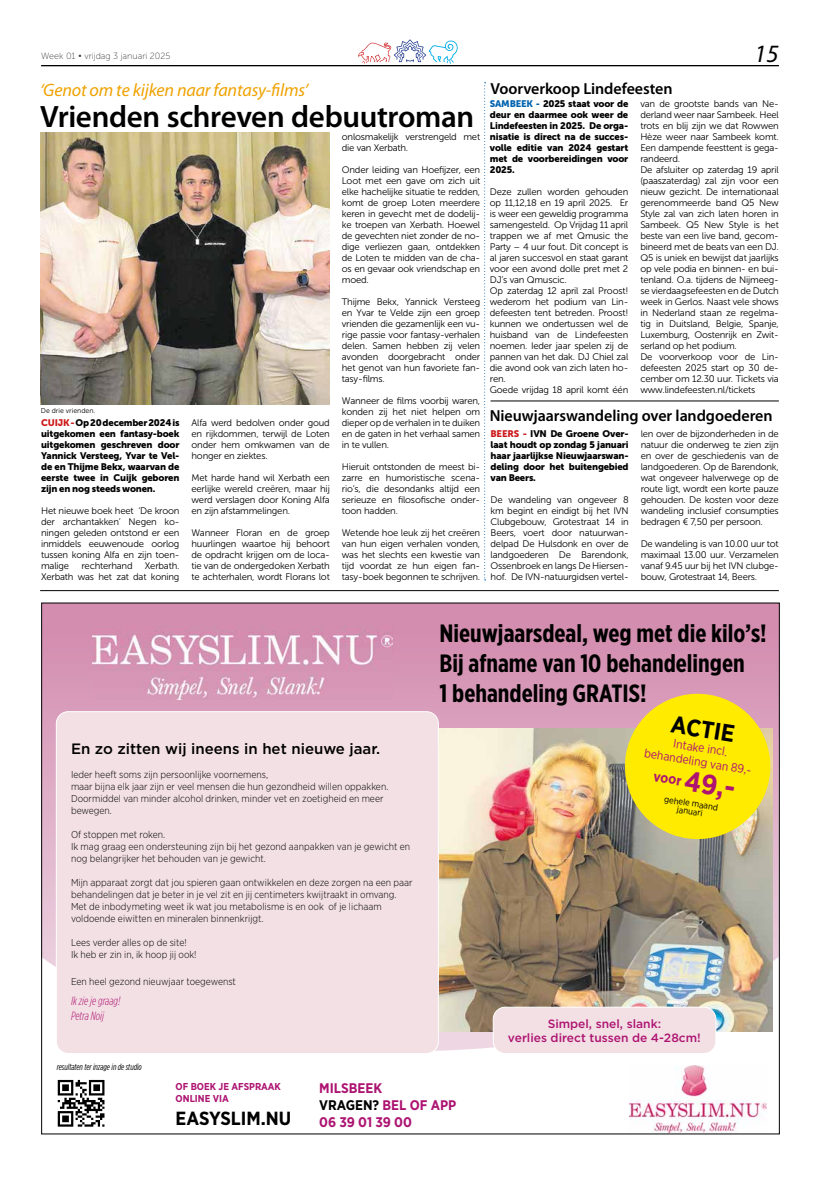
<style>
.page{position:relative;width:820px;height:1177px;background:#fff}
.page>*{position:absolute;margin:0;border:0;box-sizing:border-box;transform-origin:0 0}
.t1{font:600 31px "Myriad Pro";letter-spacing:-.01em;color:#000}
.t2{font:700 25px/30px "Gotham X Narrow";color:#000}
.t3{font:italic 25px "Myriad Pro";color:#000}
.t4{font:700 24px "Gotham Narrow";color:#000}
.t5{font:700 19px "Gotham Narrow";color:#000}
.t6{font:italic 18px "Myriad Pro";letter-spacing:-.01em;color:#f0a200}
.t7{font:600 16px "Myriad Pro";letter-spacing:-.005em;color:#000}
.t8{font:500 15px "Gotham";color:#000}
.t9{font:700 13.9px/16.7px "Gotham Narrow";color:#ad1472}
.t10{font:500 12px/14.4px "Gotham";color:#ad1472;text-align:center}
.t11{font:12px/14.4px "Gotham Narrow";color:#ad1472;text-align:center}
.t12{font:italic 300 12px/14.4px "Gotham Cond";color:#ad1472}
.t13{font:300 10px/12px "Gotham Narrow";color:#000}
.t14{font:700 10px/12px "Gotham Narrow";color:#ad1472}
.t15{font:9.5px/11px "Museo Sans 300";letter-spacing:-.02em;color:#000;text-align:justify}
.t16{font:9.5px/11px "Museo Sans 900";letter-spacing:-.02em;color:#000;text-align:justify}
.t17{font:italic 9px "Gotham Cond";color:#000}
.t18{font:9px "Museo Sans 100";color:#3c3c3b}
.t19{font:9px/8px "Gotham Narrow";color:#000;text-align:center}
.t20{font:7px "Museo Sans 300";color:#000}
.s1{color:#0063af}
.s2{color:#cd1719}
.s3{font-size:28px}
.s4{color:#000}
</style>
<div class="page">
<svg style="left:358px;top:39px;width:99px;height:25px"></svg>
<hr style="left:41px;top:65px;width:737px;height:1px;background:#000">
<svg style="left:484px;top:82px;width:1px;height:498px"></svg>
<hr style="left:40px;top:590px;width:738px;height:1px;background:#000">
<img style="left:40px;top:133px;width:290px;height:271px">
<hr style="left:490px;top:400px;width:288px;height:1px;background:#000">
<svg style="left:58px;top:1079px;width:46px;height:47px"></svg>
<svg style="left:43px;top:604px;width:734px;height:447px;background:#d89bb9"></svg>
<img style="left:438px;top:728px;width:334px;height:303px">
<div style="left:56px;top:711px;width:382px;height:342px;background:#f3e0e4;border-radius:12px"></div>
<div style="left:56px;top:711px;width:382px;height:342px;border:1px solid #fff;border-radius:12px"></div>
<div style="left:493px;top:1007px;width:222px;height:46px;background:#f3e0e4;border-radius:12px"></div>
<div style="left:492px;top:1006px;width:224px;height:47px;border:1px solid #fff;border-radius:12px"></div>
<svg style="left:619px;top:688px;width:156px;height:156px;background:#ead334"></svg>
<img style="left:92px;top:625px;width:300px;height:74px">
<img style="left:629px;top:1065px;width:137px;height:66px">
<p class="t18" style="left:41px;top:51px;width:131px">Week 01 • vrijdag 3 januari 2025</p>
<h2 class="t3" style="left:754px;top:38px;width:26px">15</h2>
<h3 class="t6" style="left:40px;top:79px;width:269px">‘Genot om te kijken naar fantasy-films’</h3>
<h1 class="t1" style="left:40px;top:97px;width:435px">Vrienden schreven debuutroman</h1>
<h3 class="t7" style="left:490px;top:79px;width:183px">Voorverkoop Lindefeesten</h3>
<p class="t16" style="left:489px;top:98px;width:140px"><span class="s1">SAMBEEK -</span> 2025 staat voor de deur en daarmee ook weer de Lindefeesten in 2025. De orga&shy;nisatie is direct na de succes&shy;volle editie van 2024 gestart met de voorbereidingen voor 2025.</p>
<p class="t15" style="left:489px;top:186px;width:140px;text-align:left">Deze zullen worden gehouden op 11,12,18 en 19 april 2025. Er is weer een geweldig programma samengesteld. Op Vrijdag 11 april trappen we af met Qmusic the<br>Party – 4 uur fout. Dit concept is al jaren succesvol en staat garant voor een avond dolle pret met 2<br>DJ’s van Qmuscic.<br>Op zaterdag 12 april zal Proost! wederom het podium van Lin&shy;defeesten tent betreden. Proost! kunnen we ondertussen wel de huisband van de Lindefeesten noemen. Ieder jaar spelen zij de pannen van het dak. DJ Chiel zal die avond ook van zich laten ho&shy;ren.<br>Goede vrijdag 18 april komt één</p>
<p class="t15" style="left:640px;top:98px;width:140px;text-align:left">van de grootste bands van Ne&shy;derland weer naar Sambeek. Heel trots en blij zijn we dat Rowwen<br>Hèze weer naar Sambeek komt.<br>Een dampende feesttent is gega&shy;randeerd.<br>De afsluiter op zaterdag 19 april (paaszaterdag) zal zijn voor een nieuw gezicht. De internationaal gerenommeerde band Q5 New<br>Style zal van zich laten horen in<br>Sambeek. Q5 New Style is het beste van een live band, gecom&shy;bineerd met de beats van een DJ.<br>Q5 is uniek en bewijst dat jaarlijks op vele podia en binnen- en bui&shy;tenland. O.a. tijdens de Nijmeeg&shy;se vierdaagsefeesten en de Dutch week in Gerlos. Naast vele shows in Nederland staan ze regelma&shy;tig in Duitsland, Belgie, Spanje,<br>Luxemburg, Oostenrijk en Zwit&shy;serland op het podium.<br>De voorverkoop voor de Lin&shy;defeesten 2025 start op 30 de&shy;cember om 12.30 uur. Tickets via www.lindefeesten.nl/tickets</p>
<p class="t15" style="left:342px;top:131px;width:140px">onlosmakelijk verstrengeld met die van Xerbath.</p>
<p class="t15" style="left:342px;top:164px;width:140px">Onder leiding van Hoefijzer, een Loot met een gave om zich uit elke hachelijke situatie te redden, komt de groep Loten meerdere keren in gevecht met de dodelij&shy;ke troepen van Xerbath. Hoewel de gevechten niet zonder de no&shy;dige verliezen gaan, ontdekken de Loten te midden van de cha&shy;os en gevaar ook vriendschap en moed.</p>
<p class="t15" style="left:342px;top:296px;width:140px">Thijme Bekx, Yannick Versteeg en Yvar te Velde zijn een groep vrienden die gezamenlijk een vu&shy;rige passie voor fantasy-verhalen delen. Samen hebben zij velen avonden doorgebracht onder het genot van hun favoriete fan&shy;tasy-films.</p>
<p class="t15" style="left:342px;top:395px;width:140px">Wanneer de films voorbij waren, konden zij het niet helpen om dieper op de verhalen in te duiken en de gaten in het verhaal samen in te vullen.</p>
<p class="t15" style="left:342px;top:461px;width:140px">Hieruit ontstonden de meest bi&shy;zarre en humoristische scena&shy;rio’s, die desondanks altijd een serieuze en filosofische onder&shy;toon hadden.</p>
<p class="t15" style="left:342px;top:527px;width:140px">Wetende hoe leuk zij het creëren van hun eigen verhalen vonden, was het slechts een kwestie van tijd voordat ze hun eigen fan&shy;tasy-boek begonnen te schrijven.</p>
<p class="t20" style="left:41px;top:407px;width:56px">De drie vrienden.</p>
<h3 class="t7" style="left:489px;top:405px;width:284px">Nieuwjaarswandeling over landgoederen</h3>
<p class="t16" style="left:490px;top:428px;width:140px"><span class="s2">BEERS -</span> IVN De Groene Over&shy;laat houdt op zondag 5 januari haar jaarlijkse Nieuwjaarswan&shy;deling door het buitengebied van Beers.</p>
<p class="t15" style="left:490px;top:494px;width:140px">De wandeling van ongeveer 8 km begint en eindigt bij het IVN Clubgebouw, Grotestraat 14 in Beers, voert door natuurwan&shy;delpad De Hulsdonk en over de landgoederen De Barendonk, Ossenbroek en langs De Hiersen&shy;hof. De IVN-natuurgidsen vertel-</p>
<p class="t16" style="left:41px;top:417px;width:140px"><span class="s2">CUIJK -</span> Op 20 december 2024 is uitgekomen een fantasy-boek uitgekomen geschreven door Yannick Versteeg, Yvar te Vel&shy;de en Thijme Bekx, waarvan de eerste twee in Cuijk geboren zijn en nog steeds wonen.</p>
<p class="t15" style="left:41px;top:505px;width:140px">Het nieuwe boek heet ‘De kroon der archantakken’ Negen ko&shy;ningen geleden ontstond er een inmiddels eeuwenoude oorlog tussen koning Alfa en zijn toen&shy;malige</p>
<p class="t15" style="left:191px;top:417px;width:140px">Alfa werd bedolven onder goud en rijkdommen, terwijl de Loten onder hem omkwamen van de honger en ziektes.</p>
<p class="t15" style="left:191px;top:472px;width:140px">Met harde hand wil Xerbath een eerlijke wereld creëren, maar hij werd verslagen door Koning Alfa en zijn afstammelingen.</p>
<p class="t15" style="left:191px;top:527px;width:140px">Wanneer Floran en de groep huurlingen waartoe hij behoort de opdracht krijgen om de loca&shy;tie van de ondergedoken Xerbath te achterhalen, wordt Florans lot</p>
<p class="t15" style="left:640px;top:428px;width:140px">len over de bijzonderheden in de natuur die onderweg te zien zijn en over de geschiedenis van de landgoederen. Op de Barendonk, wat ongeveer halverwege op de route ligt, wordt een korte pauze gehouden. De kosten voor deze wandeling inclusief consumpties bedragen € 7,50 per persoon.</p>
<p class="t15" style="left:640px;top:538px;width:139px">De wandeling is van 10.00 uur tot maximaal 13.00 uur. Verzamelen vanaf 9.45 uur bij het IVN clubge&shy;bouw, Grotestraat 14, Beers.</p>
<p class="t15" style="left:41px;top:560px;width:140px;text-align:right">Xerbath.<br>Xerbath was het zat dat koning</p>
<p class="t15" style="left:81px;top:560px;width:53px">rechterhand</p>
<h3 class="t8" style="left:71px;top:739px;width:310px">En zo zitten wij ineens in het nieuwe jaar.</h3>
<p class="t13" style="left:71px;top:768px;width:319px">Ieder heeft soms zijn persoonlijke voornemens,<br>maar bijna elk jaar zijn er veel mensen die hun gezondheid willen oppakken.<br>Doormiddel van minder alcohol drinken, minder vet en zoetigheid en meer bewegen.</p>
<p class="t13" style="left:71px;top:828px;width:340px">Of stoppen met roken.<br>Ik mag graag een ondersteuning zijn bij het gezond aanpakken van je gewicht en nog belangrijker het behouden van je gewicht.</p>
<p class="t13" style="left:71px;top:876px;width:343px">Mijn apparaat zorgt dat jou spieren gaan ontwikkelen en deze zorgen na een paar behandelingen dat je beter in je vel zit en jij centimeters kwijtraakt in omvang.<br>Met de inbodymeting weet ik wat jou metabolisme is en ook of je lichaam voldoende eiwitten en mineralen binnenkrijgt.</p>
<p class="t13" style="left:71px;top:936px;width:127px">Lees verder alles op de site!<br>Ik heb er zin in, ik hoop jij ook!</p>
<p class="t13" style="left:71px;top:974px;width:166px">Een heel gezond nieuwjaar toegewenst</p>
<p class="t12" style="left:71px;top:993px;width:51px">Ik zie je graag!<br>Petra Noij</p>
<p class="t17" style="left:57px;top:1061px;width:87px">resultaten ter inzage in de studio</p>
<h2 class="t2" style="left:439px;top:617px;width:328px">Nieuwjaarsdeal, weg met die kilo’s!<br>Bij afname van 10 behandelingen<br>1 behandeling GRATIS!</h2>
<h3 class="t4" style="left:673px;top:708px;width:66px;rotate:9deg">ACTIE</h3>
<p class="t11" style="left:647px;top:731px;width:109px;rotate:9deg">Intake incl. behandeling van 89,-</p>
<h3 class="t9" style="left:654px;top:768px;width:87px;rotate:9deg">voor <span class="s3">49,-</span></h3>
<p class="t19" style="left:664px;top:794px;width:56px;rotate:9deg">gehele maand januari</p>
<p class="t10" style="left:507px;top:1016px;width:194px">Simpel, snel, slank:<br>verlies direct tussen de 4-28cm!</p>
<p class="t14" style="left:175px;top:1080px;width:107px">OF BOEK JE AFSPRAAK<br>ONLINE VIA</p>
<h3 class="t5" style="left:175px;top:1106px;width:117px">EASYSLIM.NU</h3>
<h3 class="t9" style="left:319px;top:1080px;width:139px">MILSBEEK<br><span class="s4">VRAGEN?</span> BEL OF APP<br>06 39 01 39 00</h3>
</div>
